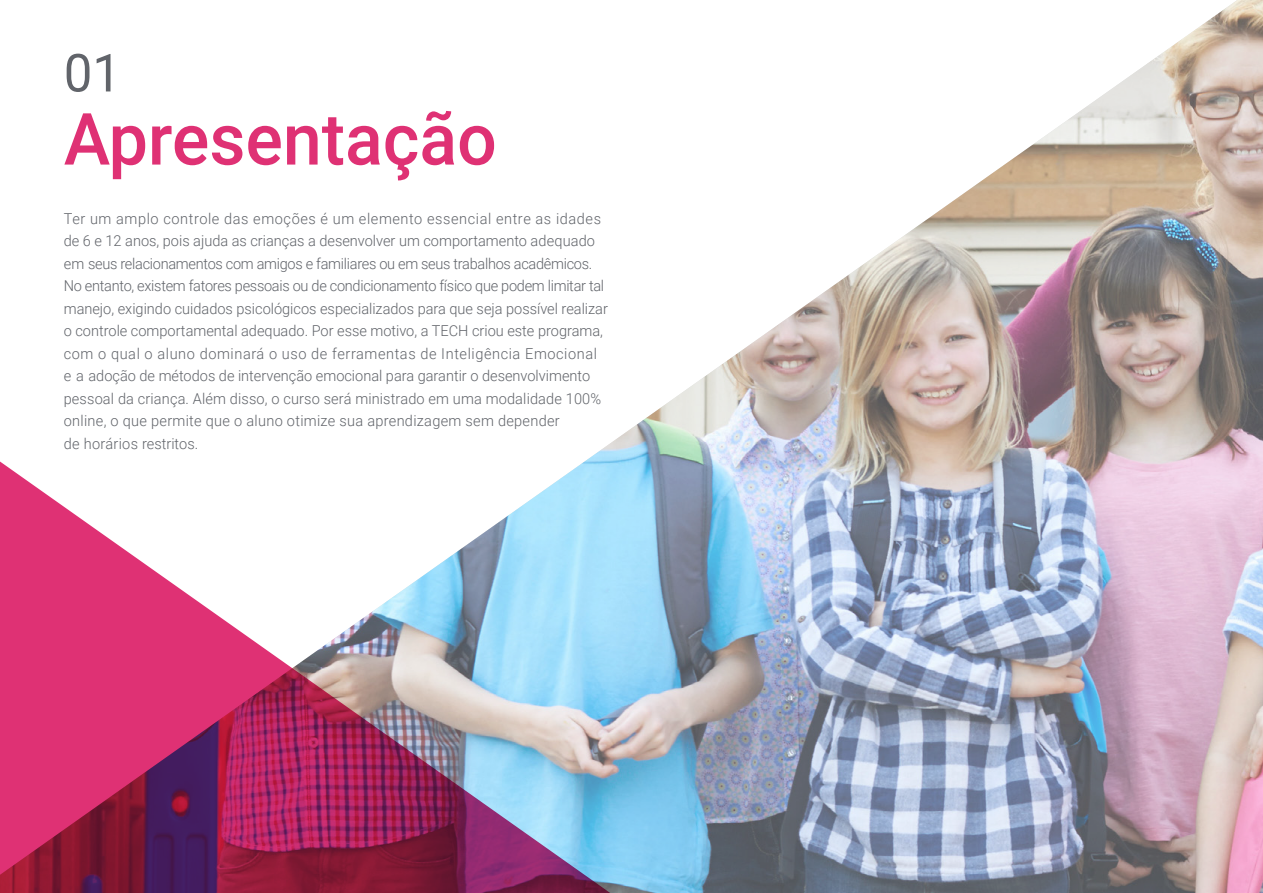
<style>
.page{position:relative;width:1263px;height:893px;background:#fff}
.page>*{position:absolute;margin:0;border:0;box-sizing:border-box;transform-origin:0 0}
.t1{font:500 72px "Roboto";color:#df3174}
.t2{font:52.5px "Roboto";color:#61646a}
.t3{font:300 15px/22.5px "Roboto";color:#61646a}
</style>
<div class="page">
<img style="left:607px;top:0;width:656px;height:893px">
<svg style="left:0;top:446px;width:640px;height:447px"></svg>
<h2 class="t2" style="left:64px;top:36px;width:59px">01</h2>
<h1 class="t1" style="left:64px;top:89px;width:435px">Apresentação</h1>
<p class="t3" style="left:64px;top:207px;width:546px">Ter um amplo controle das emoções é um elemento essencial entre as idades de 6 e 12 anos, pois ajuda as crianças a desenvolver um comportamento adequado em seus relacionamentos com amigos e familiares ou em seus trabalhos acadêmicos.<br>No entanto, existem fatores pessoais ou de condicionamento físico que podem limitar tal manejo, exigindo cuidados psicológicos especializados para que seja possível realizar o controle comportamental adequado. Por esse motivo, a TECH criou este programa, com o qual o aluno dominará o uso de ferramentas de Inteligência Emocional e a adoção de métodos de intervenção emocional para garantir o desenvolvimento pessoal da criança. Além disso, o curso será ministrado em uma modalidade 100% online, o que permite que o aluno otimize sua aprendizagem sem depender<br>de horários restritos.</p>
</div>
